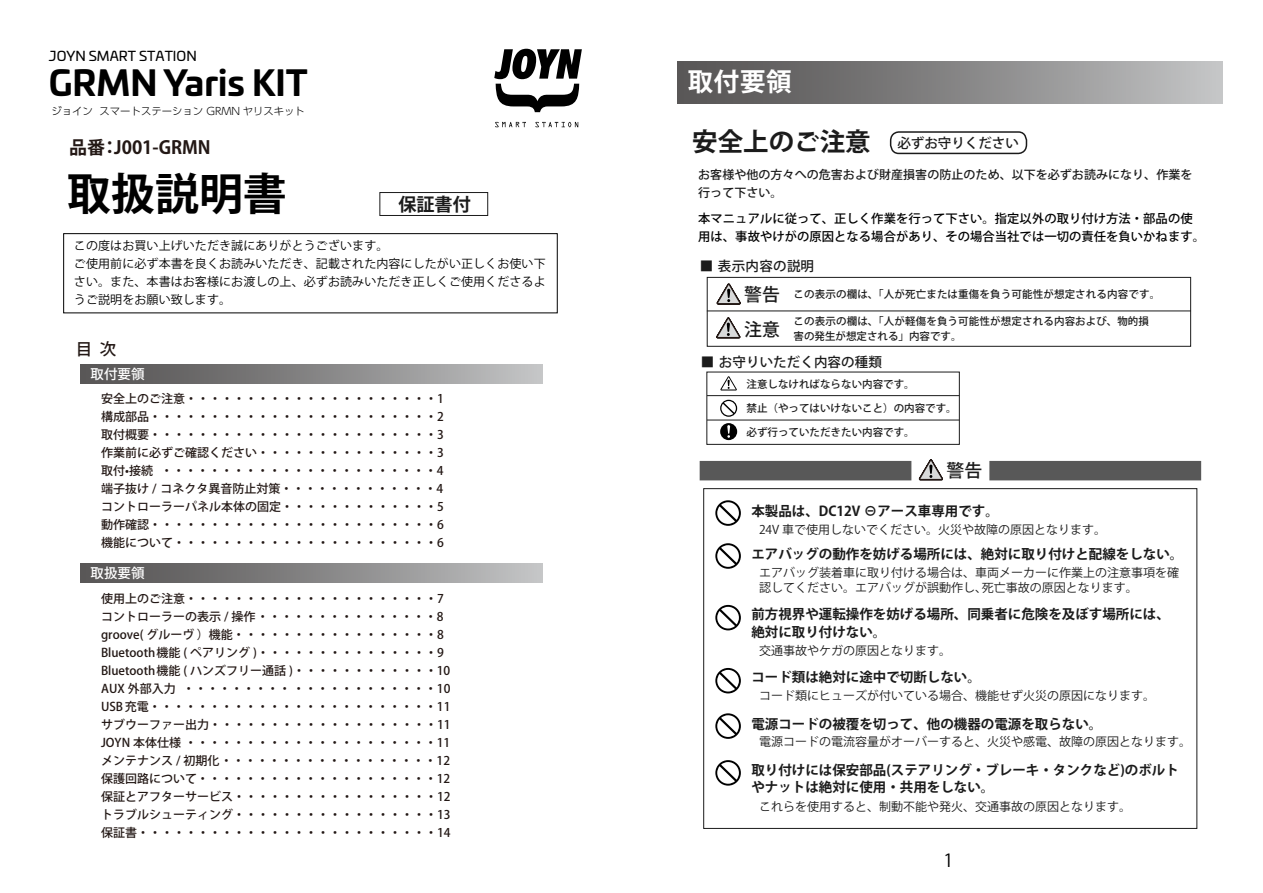
<style>
.page{position:relative;width:1263px;height:893px;background:#fff}
.page>*{position:absolute;margin:0;border:0;box-sizing:border-box;transform-origin:0 0}
.t1{font:700 43.95px "Koz Go Pro";color:#000}
.t2{font:700 34.5px "Univia Pro";color:#000}
.t3{font:700 25.5px "Koz Go Pro";color:#fff}
.t4{font:700 18.15px "Koz Go Pro";color:#1b1b1b}
.t5{font:700 18px "Koz Go Pro";color:#231815}
.t6{font:18px "Koz Go Pr 6 N";color:#000}
.t7{font:500 17.85px/35.1px "Koz Go Pro";color:#1b1b1b}
.t8{font:500 16.5px "Koz Go Pro";color:#231815}
.t9{font:700 13.5px/18px "Koz Go Pro";color:#1b1b1b}
.t10{font:500 13.5px "Koz Go Pro";letter-spacing:.005em;color:#1b1b1b}
.t11{font:13.5px "Univia Pro";color:#000}
.t12{font:500 13.5px "Koz Go Pro";letter-spacing:.025em;color:#1b1b1b}
.t13{font:500 13.5px "Koz Go Pro";color:#fff}
.t14{font:500 12.3px/18px "Koz Go Pro";letter-spacing:.005em;color:#000}
.t15{font:500 12px/18px "Koz Go Pro";color:#231815;text-align:justify}
.t16{font:12px/15px "Koz Go Pro";color:#1b1b1b}
.t17{font:12px/18px "Koz Go Pro";letter-spacing:.01em;color:#000}
.t18{font:500 12px/18px "Koz Go Pro";letter-spacing:.005em;color:#1b1b1b}
.t19{font:500 10.5px/15px "Koz Go Pro";color:#1b1b1b}
.t20{font:300 10.35px "UD Shin Go Pr 6 N";color:#000}
.s1{font-weight:700;font-size:25.5px}
</style>
<div class="page">
<div style="left:707px;top:277px;width:484px;height:70px;border:1px solid #1b1b1b"></div>
<hr style="left:707px;top:311px;width:484px;height:1px;background:#1b1b1b">
<svg style="left:716px;top:283px;width:25px;height:21px"></svg>
<svg style="left:716px;top:317px;width:25px;height:21px"></svg>
<div style="left:890px;top:131px;width:137px;height:23px;border:2px solid #1b1b1b;border-radius:9px"></div>
<svg style="left:715px;top:500px;width:26px;height:26px"></svg>
<svg style="left:715px;top:543px;width:26px;height:26px"></svg>
<svg style="left:715px;top:605px;width:26px;height:25px"></svg>
<svg style="left:715px;top:713px;width:26px;height:26px"></svg>
<svg style="left:715px;top:760px;width:26px;height:26px"></svg>
<div style="left:706px;top:372px;width:254px;height:73px;border:1px solid #1b1b1b"></div>
<hr style="left:707px;top:395px;width:252px;height:1px;background:#1b1b1b">
<hr style="left:707px;top:420px;width:252px;height:1px;background:#1b1b1b">
<svg style="left:720px;top:423px;width:17px;height:17px"></svg>
<svg style="left:720px;top:400px;width:17px;height:17px"></svg>
<svg style="left:720px;top:376px;width:17px;height:14px"></svg>
<div style="left:700px;top:461px;width:211px;height:19px;background:#585858"></div>
<div style="left:989px;top:461px;width:212px;height:19px;background:#585858"></div>
<svg style="left:918px;top:459px;width:25px;height:21px"></svg>
<svg style="left:715px;top:668px;width:26px;height:25px"></svg>
<div style="left:677px;top:61px;width:545px;height:43px;background:linear-gradient(to right,#504d4d,#c0c0c1)"></div>
<svg style="left:495px;top:122px;width:31px;height:5px"></svg>
<svg style="left:535px;top:122px;width:43px;height:5px"></svg>
<svg style="left:494px;top:49px;width:88px;height:63px"></svg>
<div style="left:63px;top:233px;width:494px;height:80px;border:1px solid #000"></div>
<div style="left:80px;top:365px;width:462px;height:19px;background:linear-gradient(to right,#504d4d,#bfc0c1)"></div>
<div style="left:80px;top:563px;width:462px;height:20px;background:linear-gradient(to right,#504d4d,#bfc0c1)"></div>
<div style="left:380px;top:192px;width:108px;height:24px;border:1px solid #1b1b1b"></div>
<p class="t11" style="left:49px;top:45px;width:149px">JOYN SMART STATION</p>
<h2 class="t2" style="left:49px;top:56px;width:260px">GRMN Yaris KIT</h2>
<p class="t20" style="left:51px;top:103px;width:255px">ジョイン スマートステーション GRMN ヤリスキット</p>
<h3 class="t5" style="left:69px;top:136px;width:143px">品番：J001-GRMN</h3>
<h1 class="t1" style="left:67px;top:166px;width:221px">取扱説明書</h1>
<h3 class="t4" style="left:398px;top:192px;width:74px">保証書付</h3>
<p class="t17" style="left:74px;top:236px;width:473px">この度はお買い上げいただき誠にありがとうございます。<br>ご使用前に必ず本書を良くお読みいただき、記載された内容にしたがい正しくお使い下さい。また、本書はお客様にお渡しの上、必ずお読みいただき正しくご使用くださるようご説明をお願い致します。</p>
<h3 class="t8" style="left:76px;top:339px;width:42px">目 次</h3>
<p class="t15" style="left:101px;top:390px;width:344px">安全上のご注意・・・・・・・・・・・・・・・・・・・・・1構成部品・・・・・・・・・・・・・・・・・・・・・・・・2取付概要・・・・・・・・・・・・・・・・・・・・・・・・3作業前に必ずご確認ください・・・・・・・・・・・・・・・3取付•接続 ・・・・・・・・・・・・・・・・・・・・・・・4端子抜け / コネクタ異音防止対策・・・・・・・・・・・・・4コントローラーパネル本体の固定・・・・・・・・・・・・・5動作確認・・・・・・・・・・・・・・・・・・・・・・・・6機能について・・・・・・・・・・・・・・・・・・・・・・6</p>
<p class="t13" style="left:91px;top:366px;width:56px">取付要領</p>
<p class="t13" style="left:91px;top:565px;width:56px">取扱要領</p>
<p class="t15" style="left:101px;top:590px;width:351px;text-align:left">使用上のご注意・・・・・・・・・・・・・・・・・・・・・7コントローラーの表示 / 操作・・・・・・・・・・・・・・・8 groove( グルーヴ）機能・・・・・・・・・・・・・・・・・8<br>Bluetooth機能 ( ペアリング )・・・・・・・・・・・・・・・9<br>Bluetooth機能 ( ハンズフリー通話 )・・・・・・・・・・・・10<br>AUX 外部入力 ・・・・・・・・・ ・・・・・・・・・・・・10<br>USB充電・・・・・・・・・・・・・・・・・・・・・・・・11サブウーファー出力・・・・・・・・・・・・・・・・・・・11<br>JOYN 本体仕様 ・・・・・・・・・・・・・・・・・・・・・11メンテナンス / 初期化・・・・・・・・・・・・・・・・・・12保護回路について・・・・・・・・・・・・・・・・・・・・12保証とアフターサービス・・・・・・・・・・・・・・・・・12トラブルシューティング・・・・・・・・・・・・・・・・・13保証書・・・・・・・・・・・・・・・・・・・・・・・・・14</p>
<h3 class="t3" style="left:688px;top:66px;width:105px">取付要領</h3>
<p class="t10" style="left:692px;top:135px;width:328px"><span class="s1">安全上のご注意</span> 　必ずお守りください</p>
<p class="t18" style="left:698px;top:167px;width:496px">お客様や他の方々への危害および財産損害の防止のため、以下を必ずお読みになり、作業を行って下さい。</p>
<p class="t14" style="left:698px;top:210px;width:508px">本マニュアルに従って、正しく作業を行って下さい。指定以外の取り付け方法・部品の使用は、事故やけがの原因となる場合があり、その場合当社では一切の責任を負いかねます。</p>
<p class="t12" style="left:700px;top:257px;width:116px">■ 表示内容の説明</p>
<h3 class="t7" style="left:744px;top:278px;width:37px">警告注意</h3>
<p class="t19" style="left:794px;top:287px;width:368px">この表示の欄は、「人が死亡または重傷を負う可能性が想定される内容です。</p>
<p class="t19" style="left:794px;top:315px;width:357px">この表示の欄は、「人が軽傷を負う可能性が想定される内容および、物的損害の発生が想定される」内容です。</p>
<p class="t10" style="left:701px;top:353px;width:183px">■ お守りいただく内容の種類</p>
<p class="t19" style="left:747px;top:377px;width:169px">注意しなければならない内容です。</p>
<p class="t19" style="left:747px;top:401px;width:211px">禁止（やってはいけないこと）の内容です。</p>
<p class="t19" style="left:747px;top:425px;width:169px">必ず行っていただきたい内容です。</p>
<h3 class="t7" style="left:946px;top:454px;width:37px">警告</h3>
<p class="t9" style="left:751px;top:503px;width:249px">本製品は、DC12V ⊖アース車専用です。</p>
<p class="t16" style="left:759px;top:523px;width:349px">24V 車で使用しないでください。火災や故障の原因となります。</p>
<p class="t9" style="left:751px;top:546px;width:433px">エアバッグの動作を妨げる場所には、絶対に取り付けと配線をしない。</p>
<p class="t16" style="left:759px;top:565px;width:421px">エアバッグ装着車に取り付ける場合は、車両メーカーに作業上の注意事項を確認してください。エアバッグが誤動作し、死亡事故の原因となります。</p>
<p class="t9" style="left:751px;top:606px;width:420px">前方視界や運転操作を妨げる場所、同乗者に危険を及ぼす場所には、絶対に取り付けない。</p>
<p class="t16" style="left:759px;top:643px;width:193px">交通事故やケガの原因となります。</p>
<p class="t9" style="left:751px;top:669px;width:231px">コード類は絶対に途中で切断しない。</p>
<p class="t16" style="left:759px;top:688px;width:397px">コード類にヒューズが付いている場合、機能せず火災の原因になります。</p>
<p class="t9" style="left:751px;top:716px;width:352px">電源コードの被覆を切って、他の機器の電源を取らない。</p>
<p class="t16" style="left:759px;top:734px;width:433px">電源コードの電流容量がオーバーすると、火災や感電、故障の原因となります。</p>
<p class="t9" style="left:751px;top:762px;width:429px;line-height:17.1px">取り付けには保安部品(ステアリング・ブレーキ・タンクなど)のボルトやナットは絶対に使用・共用をしない。</p>
<p class="t16" style="left:759px;top:799px;width:373px">これらを使用すると、制動不能や発火、交通事故の原因となります。</p>
<h3 class="t6" style="left:944px;top:850px;width:11px">1</h3>
</div>
